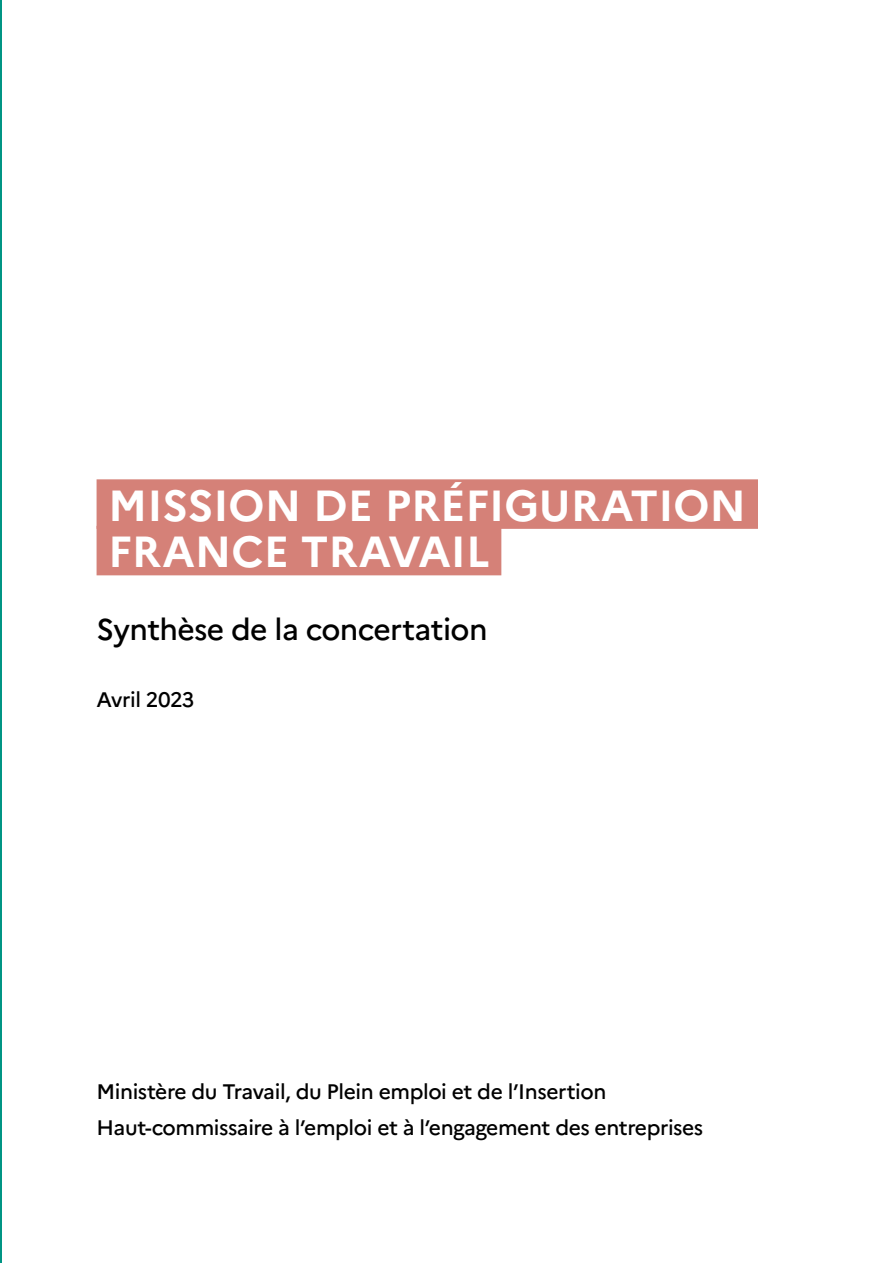
<style>
.page{position:relative;width:893px;height:1263px;background:#fff}
.page>*{position:absolute;margin:0;border:0;box-sizing:border-box;transform-origin:0 0}
.t1{font:700 43.5px/46.5px "Marianne";color:#fff}
.t2{font:500 30px "Marianne";letter-spacing:-.02em;color:#000}
.t3{font:500 21px/36px "Marianne";letter-spacing:-.02em;color:#000}
</style>
<div class="page">
<hr style="left:0;top:0;width:1px;height:1263px;background:#009584">
<div style="left:97px;top:479px;width:661px;height:50px;background:#d58178"></div>
<div style="left:97px;top:526px;width:404px;height:49px;background:#d58178"></div>
<h1 class="t1" style="left:108px;top:478px;width:639px">MISSION DE PRÉFIGURATION<br>FRANCE TRAVAIL</h1>
<h2 class="t2" style="left:97px;top:606px;width:393px">Synthèse de la concertation</h2>
<p class="t3" style="left:97px;top:680px;width:99px">Avril 2023</p>
<p class="t3" style="left:97px;top:1072px;width:608px">Ministère du Travail, du Plein emploi et de l’Insertion<br>Haut-commissaire à l’emploi et à l’engagement des entreprises</p>
</div>
